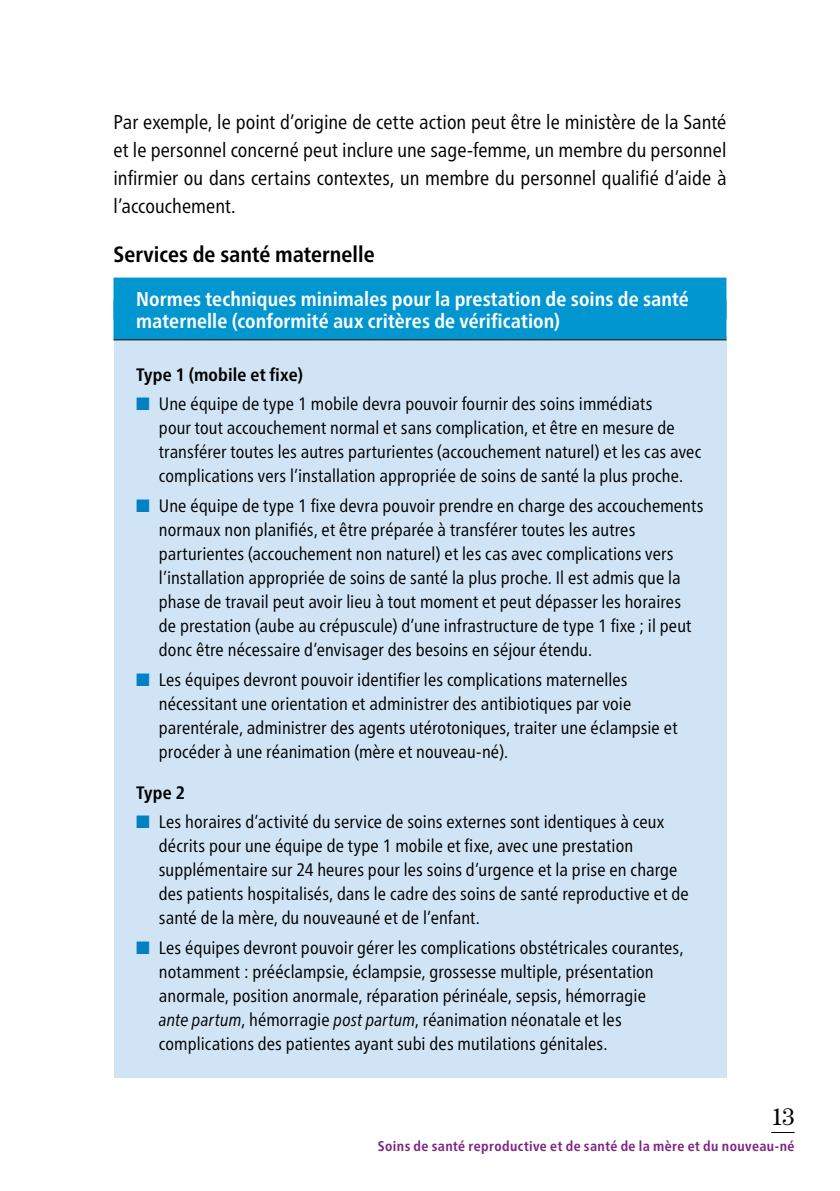
<style>
.page{position:relative;width:840px;height:1191px;background:#fff}
.page>*{position:absolute;margin:0;border:0;box-sizing:border-box;transform-origin:0 0}
.t1{font:24px "Century";color:#000}
.t2{font:700 condensed 22px "Frutiger Neue LTW1 G";color:#000}
.t3{font:condensed 20px/28px "Frutiger Neue LTW1 G";color:#000;text-align:justify}
.t4{font:700 condensed 20px/22px "Frutiger Neue LTW1 G";letter-spacing:.005em;color:#fff}
.t5{font:condensed 18px/24px "Frutiger Neue LTW1 G";letter-spacing:.005em;color:#000}
.t6{font:700 condensed 18px "Frutiger Neue LTW1 G";letter-spacing:.005em;color:#000}
.t7{font:700 condensed 14px "Frutiger Neue LTW1 G";letter-spacing:.03em;color:#7c2582}
.s1{color:#0081c3}
.s2{font-style:italic}
</style>
<div class="page">
<svg style="left:771px;top:1132px;width:23px;height:1px"></svg>
<div style="left:113px;top:336px;width:613px;height:741px;background:#d1e4f5"></div>
<div style="left:113px;top:277px;width:613px;height:40px;background:#0096d0"></div>
<div style="left:113px;top:299px;width:613px;height:40px;background:#0096d0"></div>
<hr style="left:113px;top:339px;width:613px;height:1px;background:#000">
<p class="t3" style="left:113px;top:108px;width:614px">Par exemple, le point d’origine de cette action peut être le ministère de la Santé et le personnel concerné peut inclure une sage-femme, un membre du personnel infirmier ou dans certains contextes, un membre du personnel qualifié d’aide à l’accouchement.</p>
<p class="t2" style="left:113px;top:241px;width:262px">Services de santé maternelle</p>
<p class="t4" style="left:136px;top:288px;width:554px">Normes techniques minimales pour la prestation de soins de santé maternelle (conformité aux critères de vérification)</p>
<p class="t6" style="left:136px;top:364px;width:168px">Type 1 (mobile et fixe)</p>
<p class="t5" style="left:159px;top:392px;width:543px;text-indent:-23px"><span class="s1">■</span> Une équipe de type 1 mobile devra pouvoir fournir des soins immédiats<br>pour tout accouchement normal et sans complication, et être en mesure de transférer toutes les autres parturientes (accouchement naturel) et les cas avec complications vers l’installation appropriée de soins de santé la plus proche.</p>
<p class="t5" style="left:159px;top:493px;width:545px;text-indent:-23px"><span class="s1">■</span> Une équipe de type 1 fixe devra pouvoir prendre en charge des accouchements normaux non planifiés, et être préparée à transférer toutes les autres parturientes (accouchement non naturel) et les cas avec complications vers l’installation appropriée de soins de santé la plus proche. Il est admis que la phase de travail peut avoir lieu à tout moment et peut dépasser les horaires<br>de prestation (aube au crépuscule) d’une infrastructure de type 1 fixe ; il peut donc être nécessaire d’envisager des besoins en séjour étendu.</p>
<p class="t5" style="left:159px;top:667px;width:520px;text-indent:-23px"><span class="s1">■</span> Les équipes devront pouvoir identifier les complications maternelles nécessitant une orientation et administrer des antibiotiques par voie parentérale, administrer des agents utérotoniques, traiter une éclampsie et procéder à une réanimation (mère et nouveau-né).</p>
<p class="t6" style="left:136px;top:782px;width:50px">Type 2</p>
<p class="t5" style="left:159px;top:810px;width:531px;text-indent:-23px"><span class="s1">■</span> Les horaires d’activité du service de soins externes sont identiques à ceux décrits pour une équipe de type 1 mobile et fixe, avec une prestation supplémentaire sur 24 heures pour les soins d’urgence et la prise en charge des patients hospitalisés, dans le cadre des soins de santé reproductive et de santé de la mère, du nouveauné et de l’enfant.</p>
<p class="t5" style="left:159px;top:935px;width:526px;text-indent:-23px"><span class="s1">■</span> Les équipes devront pouvoir gérer les complications obstétricales courantes, notamment : prééclampsie, éclampsie, grossesse multiple, présentation anormale, position anormale, réparation périnéale, sepsis, hémorragie<br><span class="s2">ante partum</span>, hémorragie <span class="s2">post partum</span>, réanimation néonatale et les complications des patientes ayant subi des mutilations génitales.</p>
<h1 class="t1" style="left:770px;top:1102px;width:25px">13</h1>
<p class="t7" style="left:378px;top:1137px;width:418px">Soins de santé reproductive et de santé de la mère et du nouveau-né</p>
</div>
